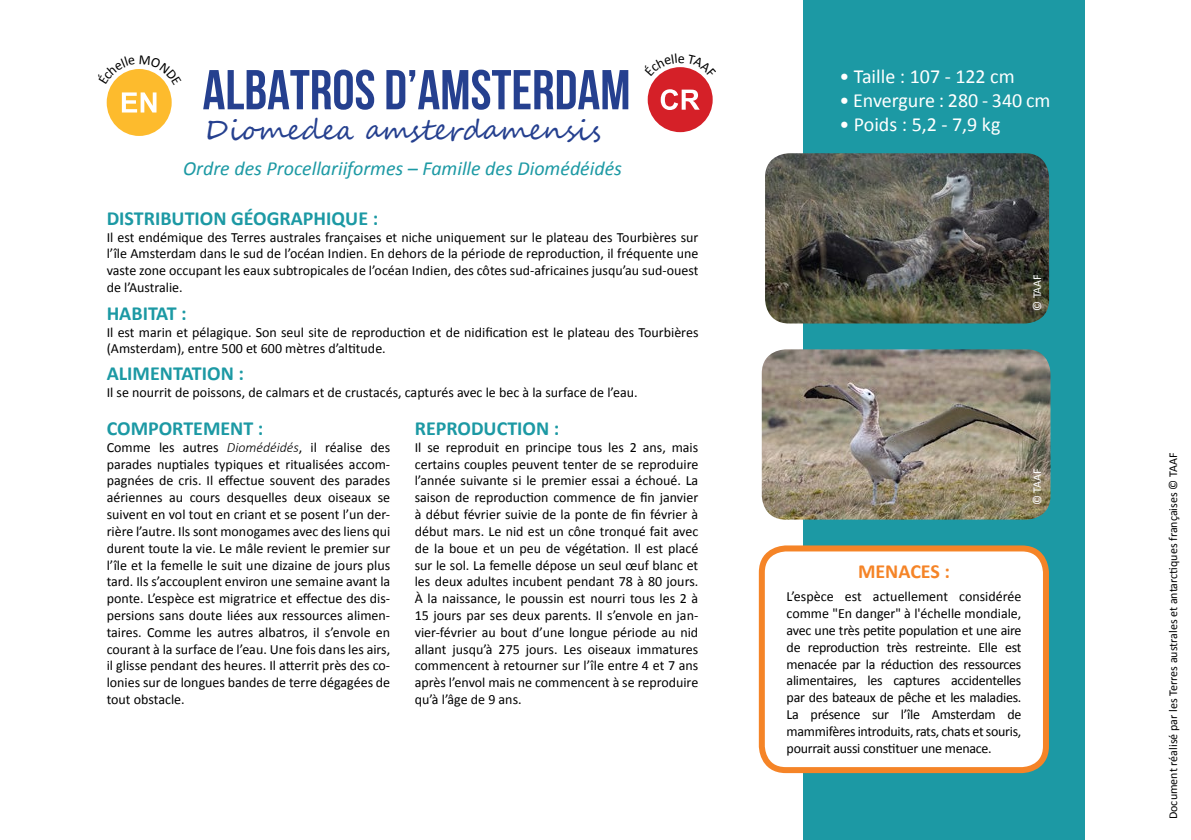
<style>
.page{position:relative;width:1191px;height:840px;background:#fff}
.page>*{position:absolute;margin:0;border:0;box-sizing:border-box;transform-origin:0 0}
.t1{font:700 56px "Bebas Neue";color:#25408f}
.t2{font:28px "Segoe Script";color:#25408f}
.t3{font:700 20px "Calibri";color:#1c99a4}
.t4{font:20px "Calibri";color:#fff}
.t5{font:italic 20px "Calibri";color:#1c99a4}
.t6{font:700 20px "Calibri";color:#f58427}
.t7{font:14px/16.8px "Calibri";color:#000;text-align:justify}
.t8{font:12px "Calibri";color:#000}
.t9{font:12px "Calibri";color:#fff}
.s1{font-weight:300;font-style:italic}
</style>
<div class="page">
<div style="left:803px;top:0;width:281px;height:839px;background:#1c99a4"></div>
<div style="left:762px;top:548px;width:284px;height:221px;background:#fff;border-radius:24px"></div>
<div style="left:759px;top:545px;width:290px;height:227px;border:6px solid #f58427;border-radius:24px"></div>
<img style="left:761px;top:349px;width:289px;height:170px">
<img style="left:765px;top:153px;width:284px;height:170px">
<div style="left:107px;top:69px;width:65px;height:67px;background:#fdbb2d;border-radius:50%"></div>
<svg style="left:122px;top:92px;width:34px;height:20px"></svg>
<div style="left:647px;top:67px;width:65px;height:65px;background:#d52028;border-radius:50%"></div>
<svg style="left:660px;top:89px;width:39px;height:21px"></svg>
<svg style="left:657px;top:67px;width:47px;height:10px"></svg>
<svg style="left:111px;top:69px;width:56px;height:16px"></svg>
<h1 class="t1" style="left:202px;top:59px;width:429px">ALBATROS D’AMSTERDAM</h1>
<h2 class="t2" style="left:204px;top:107px;width:398px">Diomedea amsterdamensis</h2>
<h3 class="t5" style="left:183px;top:155px;width:440px">Ordre des Procellariiformes – Famille des Diomédéidés</h3>
<h3 class="t3" style="left:107px;top:205px;width:273px">DISTRIBUTION GÉOGRAPHIQUE :</h3>
<p class="t7" style="left:107px;top:228px;width:593px">Il est endémique des Terres australes françaises et niche uniquement sur le plateau des Tourbières sur l’île Amsterdam dans le sud de l’océan Indien. En dehors de la période de reproduction, il fréquente une vaste zone occupant les eaux subtropicales de l’océan Indien, des côtes sud-africaines jusqu’au sud-ouest de l’Australie.</p>
<h3 class="t3" style="left:107px;top:300px;width:82px">HABITAT :</h3>
<p class="t7" style="left:107px;top:323px;width:593px">Il est marin et pélagique. Son seul site de reproduction et de nidification est le plateau des Tourbières (Amsterdam), entre 500 et 600 mètres d’altitude.</p>
<h3 class="t3" style="left:107px;top:360px;width:139px">ALIMENTATION :</h3>
<p class="t7" style="left:107px;top:383px;width:532px">Il se nourrit de poissons, de calmars et de crustacés, capturés avec le bec à la surface de l’eau.</p>
<h3 class="t3" style="left:107px;top:415px;width:158px">COMPORTEMENT :</h3>
<p class="t7" style="left:107px;top:438px;width:285px">Comme les autres <span class="s1">Diomédéidés</span>, il réalise des parades nuptiales typiques et ritualisées accom&shy;pagnées de cris. Il effectue souvent des parades aériennes au cours desquelles deux oiseaux se suivent en vol tout en criant et se posent l’un der&shy;rière l’autre. Ils sont monogames avec des liens qui durent toute la vie. Le mâle revient le premier sur l’île et la femelle le suit une dizaine de jours plus tard. Ils s’accouplent environ une semaine avant la ponte. L’espèce est migratrice et effectue des dis&shy;persions sans doute liées aux ressources alimen&shy;taires. Comme les autres albatros, il s’envole en courant à la surface de l’eau. Une fois dans les airs, il glisse pendant des heures. Il atterrit près des co&shy;lonies sur de longues bandes de terre dégagées de tout obstacle.</p>
<h3 class="t3" style="left:415px;top:415px;width:146px">REPRODUCTION :</h3>
<p class="t7" style="left:415px;top:438px;width:285px">Il se reproduit en principe tous les 2 ans, mais certains couples peuvent tenter de se reproduire l’année suivante si le premier essai a échoué. La saison de reproduction commence de fin janvier à début février suivie de la ponte de fin février à début mars. Le nid est un cône tronqué fait avec de la boue et un peu de végétation. Il est placé sur le sol. La femelle dépose un seul œuf blanc et les deux adultes incubent pendant 78 à 80 jours.<br>À la naissance, le poussin est nourri tous les 2 à 15 jours par ses deux parents. Il s’envole en jan&shy;vier-février au bout d’une longue période au nid allant jusqu’à 275 jours. Les oiseaux immatures commencent à retourner sur l’île entre 4 et 7 ans après l’envol mais ne commencent à se reproduire qu’à l’âge de 9 ans.</p>
<h3 class="t4" style="left:839px;top:64px;width:177px">• Taille : 107 - 122 cm</h3>
<h3 class="t4" style="left:839px;top:88px;width:213px">• Envergure : 280 - 340 cm</h3>
<h3 class="t4" style="left:839px;top:112px;width:163px">• Poids : 5,2 - 7,9 kg</h3>
<p class="t9" style="left:1029px;top:311px;width:39px;rotate:-90deg">© TAAF</p>
<p class="t9" style="left:1029px;top:505px;width:39px;rotate:-90deg">© TAAF</p>
<h3 class="t6" style="left:858px;top:558px;width:93px">MENACES :</h3>
<p class="t7" style="left:786px;top:588px;width:236px">L’espèce est actuellement considérée comme "En danger" à l'échelle mondiale, avec une très petite population et une aire de reproduction très restreinte. Elle est menacée par la réduction des ressources alimentaires, les captures accidentelles par des bateaux de pêche et les maladies.<br>La présence sur l’île Amsterdam de mammifères introduits, rats, chats et souris, pourrait aussi constituer une menace.</p>
<p class="t8" style="left:1165px;top:818px;width:368px;rotate:-90deg">Document réalisé par les Terres australes et antarctiques françaises © TAAF</p>
</div>
